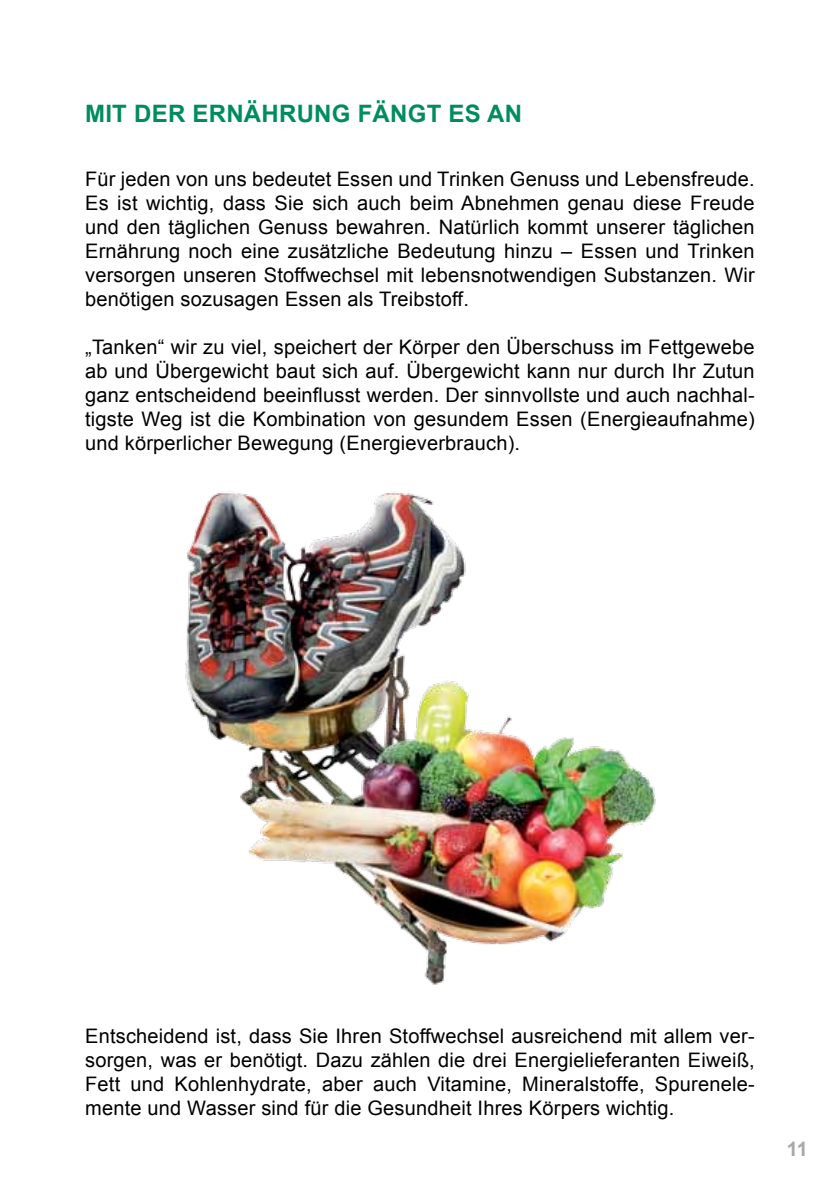
<style>
.page{position:relative;width:840px;height:1191px;background:#fff}
.page>*{position:absolute;margin:0;border:0;box-sizing:border-box;transform-origin:0 0}
.t1{font:700 24px "Arial";letter-spacing:.01em;color:#008d5c}
.t2{font:20px/24px "Arial";letter-spacing:.01em;color:#000;text-align:justify}
.t3{font:700 20px "Arial";color:#a7a9ac}
</style>
<div class="page">
<img style="left:185px;top:491px;width:471px;height:494px">
<p class="t1" style="left:85px;top:98px;width:230px">MIT DE R ERNÄHRUNG</p>
<p class="t1" style="left:357px;top:98px;width:162px">FÄNGT ES AN</p>
<p class="t2" style="left:85px;top:167px;width:670px">Für jeden von uns bedeutet Essen und Trinken Genuss und Lebensfreude.<br>Es ist wichtig, dass Sie sich auch beim Abnehmen genau diese Freude und den täglichen Genuss bewahren. Natürlich kommt unserer täglichen Ernährung noch eine zusätzliche Bedeutung hinzu – Essen und Trinken versorgen unseren Stoffwechsel mit lebensnotwendigen Substanzen. Wir benötigen sozusagen Essen als Treibstoff.</p>
<p class="t2" style="left:85px;top:335px;width:670px">„Tanken“ wir zu viel, speichert der Körper den Überschuss im Fettgewebe ab und Übergewicht baut sich auf. Übergewicht kann nur durch Ihr Zutun ganz entscheidend beeinflusst werden. Der sinnvollste und auch nachhal&shy;tigste Weg ist die Kombination von gesundem Essen (Energieaufnahme) und körperlicher Bewegung (Energieverbrauch).</p>
<p class="t2" style="left:85px;top:1024px;width:670px">Entscheidend ist, dass Sie Ihren Stoffwechsel ausreichend mit allem ver&shy;sorgen, was er benötigt. Dazu zählen die drei Energielieferanten Eiweiß, Fett und Kohlenhydrate, aber auch Vitamine, Mineralstoffe, Spurenele&shy;mente und Wasser sind für die Gesundheit Ihres Körpers wichtig.</p>
<p class="t3" style="left:786px;top:1135px;width:23px">11</p>
</div>
